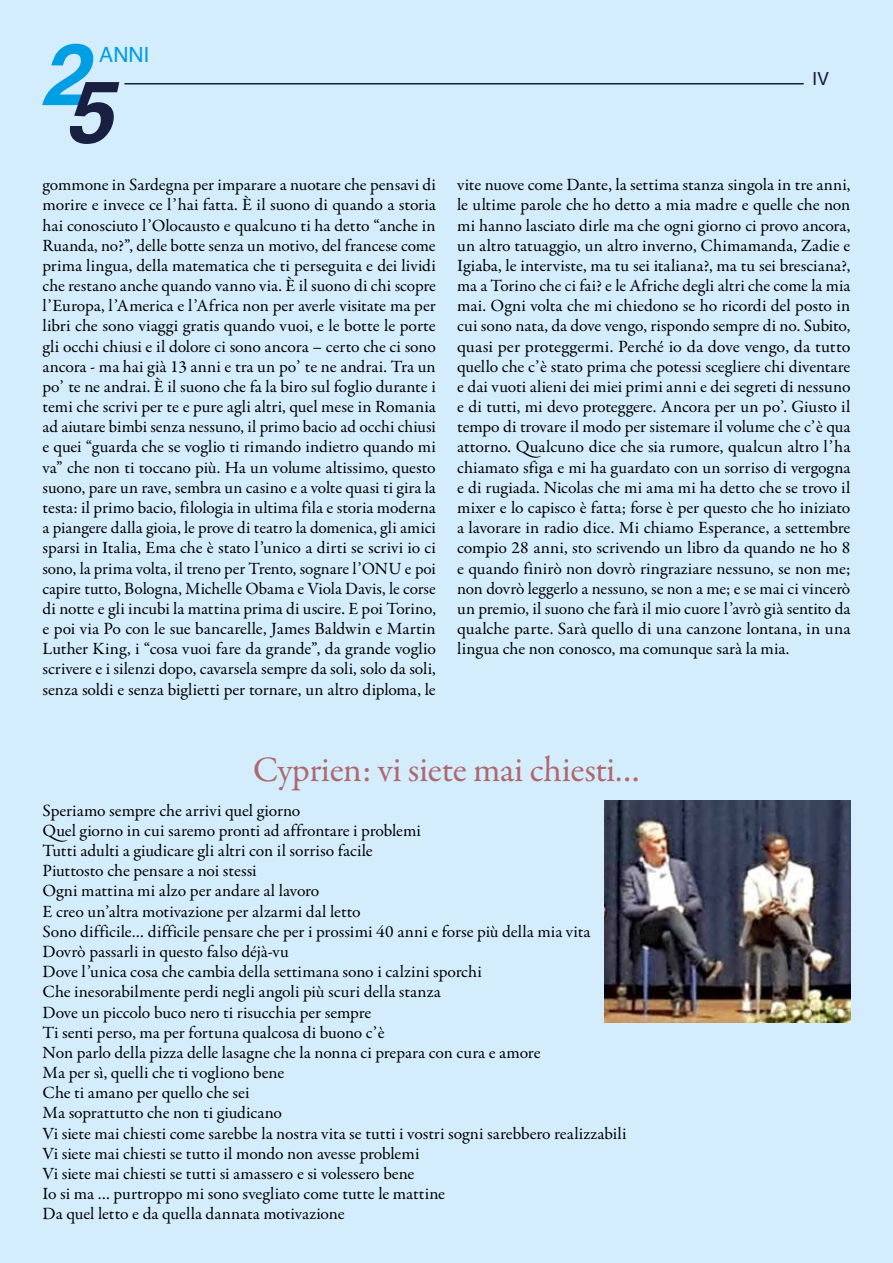
<style>
.page{position:relative;width:893px;height:1263px;background:#d4edfc}
.page>*{position:absolute;margin:0;border:0;box-sizing:border-box;transform-origin:0 0}
.t1{font:italic 700 86.25px "Helvetica";color:#009fe3}
.t2{font:36px "Garamond Premr Pro";letter-spacing:-.01em;color:#ae686e}
.t3{font:21px "Helvetica";color:#009fe3}
.t4{font:18px "Helvetica";color:#191f40}
.t5{font:17.25px/20.2px "Garamond Premr Pro";letter-spacing:-.005em;color:#000;text-align:justify}
.s1{color:#191f40}
</style>
<div class="page">
<hr style="left:124px;top:83px;width:680px;height:1px;background:#191f40">
<img style="left:604px;top:801px;width:246px;height:221px">
<h1 class="t1" style="left:40px;top:4px;width:74px">2<span class="s1">5</span></h1>
<p class="t3" style="left:99px;top:38px;width:52px">ANNI</p>
<p class="t4" style="left:812px;top:64px;width:19px">IV</p>
<p class="t5" style="left:43px;top:175px;width:395px">gommone in Sardegna per imparare a nuotare che pensavi di morire e invece ce l’hai fatta. È il suono di quando a storia hai conosciuto l’Olocausto e qualcuno ti ha detto “anche in Ruanda, no?”, delle botte senza un motivo, del francese come prima lingua, della matematica che ti perseguita e dei lividi che restano anche quando vanno via. È il suono di chi scopre l’Europa, l’America e l’Africa non per averle visitate ma per libri che sono viaggi gratis quando vuoi, e le botte le porte gli occhi chiusi e il dolore ci sono ancora – certo che ci sono ancora - ma hai già 13 anni e tra un po’ te ne andrai. Tra un po’ te ne andrai. È il suono che fa la biro sul foglio durante i temi che scrivi per te e pure agli altri, quel mese in Romania ad aiutare bimbi senza nessuno, il primo bacio ad occhi chiusi e quei “guarda che se voglio ti rimando indietro quando mi va” che non ti toccano più. Ha un volume altissimo, questo suono, pare un rave, sembra un casino e a volte quasi ti gira la testa: il primo bacio, filologia in ultima fila e storia moderna a piangere dalla gioia, le prove di teatro la domenica, gli amici sparsi in Italia, Ema che è stato l’unico a dirti se scrivi io ci sono, la prima volta, il treno per Trento, sognare l’ONU e poi capire tutto, Bologna, Michelle Obama e Viola Davis, le corse di notte e gli incubi la mattina prima di uscire. E poi Torino, e poi via Po con le sue bancarelle, James Baldwin e Martin Luther King, i “cosa vuoi fare da grande”, da grande voglio scrivere e i silenzi dopo, cavarsela sempre da soli, solo da soli, senza soldi e senza biglietti per tornare, un altro diploma, le</p>
<p class="t5" style="left:457px;top:175px;width:395px">vite nuove come Dante, la settima stanza singola in tre anni, le ultime parole che ho detto a mia madre e quelle che non mi hanno lasciato dirle ma che ogni giorno ci provo ancora, un altro tatuaggio, un altro inverno, Chimamanda, Zadie e Igiaba, le interviste, ma tu sei italiana?, ma tu sei bresciana?, ma a Torino che ci fai? e le Afriche degli altri che come la mia mai. Ogni volta che mi chiedono se ho ricordi del posto in cui sono nata, da dove vengo, rispondo sempre di no. Subito, quasi per proteggermi. Perché io da dove vengo, da tutto quello che c’è stato prima che potessi scegliere chi diventare e dai vuoti alieni dei miei primi anni e dei segreti di nessuno e di tutti, mi devo proteggere. Ancora per un po’. Giusto il tempo di trovare il modo per sistemare il volume che c’è qua attorno. Qualcuno dice che sia rumore, qualcun altro l’ha chiamato sfiga e mi ha guardato con un sorriso di vergogna e di rugiada. Nicolas che mi ama mi ha detto che se trovo il mixer e lo capisco è fatta; forse è per questo che ho iniziato a lavorare in radio dice. Mi chiamo Esperance, a settembre compio 28 anni, sto scrivendo un libro da quando ne ho 8 e quando finirò non dovrò ringraziare nessuno, se non me; non dovrò leggerlo a nessuno, se non a me; e se mai ci vincerò un premio, il suono che farà il mio cuore l’avrò già sentito da qualche parte. Sarà quello di una canzone lontana, in una lingua che non conosco, ma comunque sarà la mia.</p>
<h2 class="t2" style="left:253px;top:748px;width:389px">Cyprien: vi siete mai chiesti…</h2>
<p class="t5" style="left:43px;top:800px;width:585px;text-align:left">Speriamo sempre che arrivi quel giorno<br>Quel giorno in cui saremo pronti ad affrontare i problemi<br>Tutti adulti a giudicare gli altri con il sorriso facile<br>Piuttosto che pensare a noi stessi<br>Ogni mattina mi alzo per andare al lavoro<br>E creo un’altra motivazione per alzarmi dal letto<br>Sono difficile… difficile pensare che per i prossimi 40 anni e forse più della mia vita Dovrò passarli in questo falso déjà-vu<br>Dove l’unica cosa che cambia della settimana sono i calzini sporchi<br>Che inesorabilmente perdi negli angoli più scuri della stanza<br>Dove un piccolo buco nero ti risucchia per sempre<br>Ti senti perso, ma per fortuna qualcosa di buono c’è<br>Non parlo della pizza delle lasagne che la nonna ci prepara con cura e amore<br>Ma per sì, quelli che ti vogliono bene<br>Che ti amano per quello che sei<br>Ma soprattutto che non ti giudicano<br>Vi siete mai chiesti come sarebbe la nostra vita se tutti i vostri sogni sarebbero realizzabili Vi siete mai chiesti se tutto il mondo non avesse problemi<br>Vi siete mai chiesti se tutti si amassero e si volessero bene<br>Io si ma … purtroppo mi sono svegliato come tutte le mattine<br>Da quel letto e da quella dannata motivazione</p>
</div>
